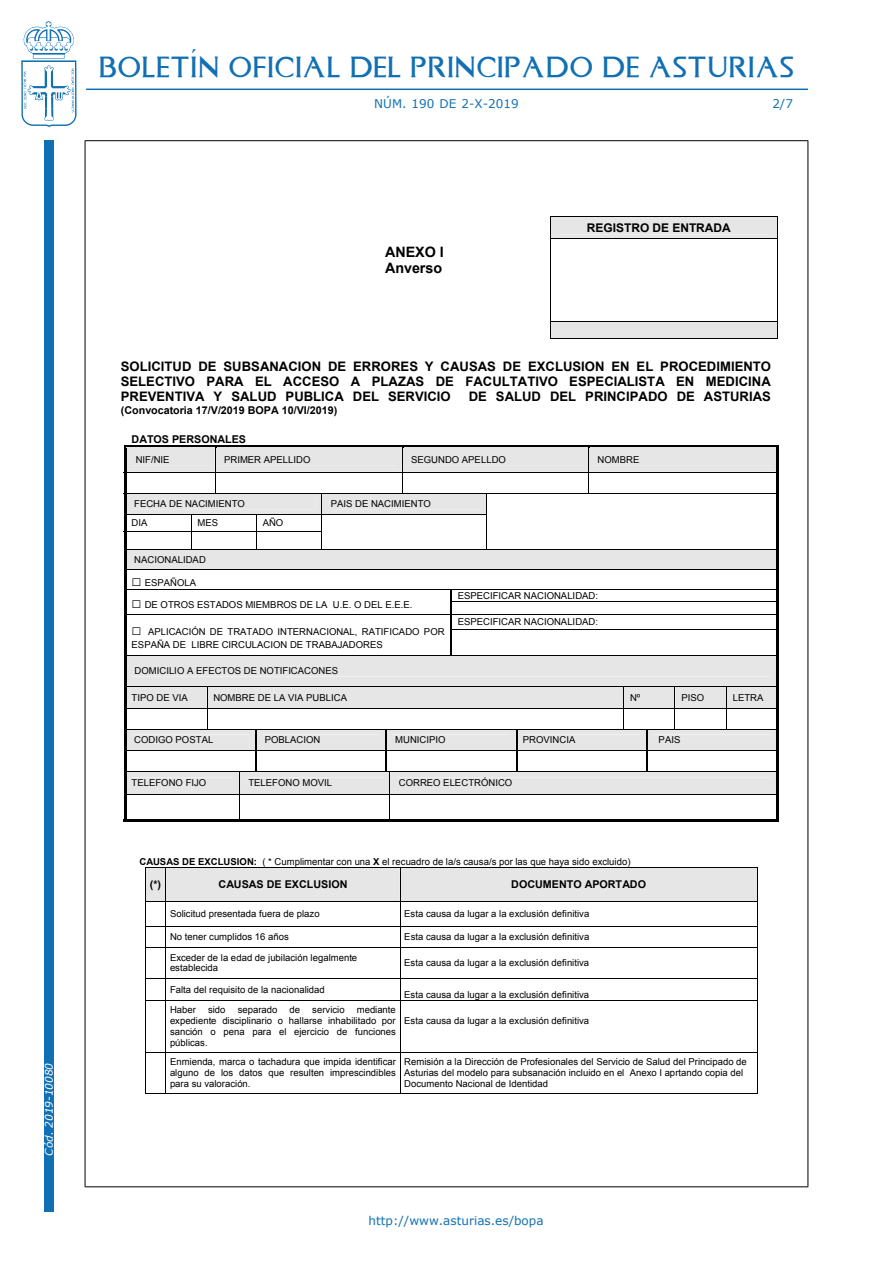
<style>
.page{position:relative;width:893px;height:1263px;background:#fff}
.page>*{position:absolute;margin:0;border:0;box-sizing:border-box;transform-origin:0 0}
.t1{font:24px "Asturica";letter-spacing:.05em;color:#1170b3}
.t2{font:700 14.25px/16.5px "Arial";color:#000}
.t3{font:700 13.05px/15px "Arial";color:#000;text-align:justify}
.t4{font:12px "Verdana";color:#1170b3}
.t5{font:700 12px "Arial";color:#000}
.t6{font:700 10.8px "Arial";color:#000}
.t7{font:italic 10.5px "Verdana";color:#fff}
.t8{font:9.45px/10.9px "Arial";color:#000}
.s1{font-weight:700}
</style>
<div class="page">
<div style="left:44px;top:140px;width:10px;height:1072px;background:#1170b3"></div>
<svg style="left:21px;top:21px;width:56px;height:106px"></svg>
<hr style="left:86px;top:89px;width:722px;height:1px;background:#1170b3">
<hr style="left:85px;top:140px;width:723px;height:1px;background:#000">
<hr style="left:85px;top:1186px;width:723px;height:1px;background:#000">
<hr style="left:85px;top:141px;width:1px;height:1045px;background:#000">
<hr style="left:807px;top:141px;width:1px;height:1045px;background:#000">
<svg style="left:145px;top:867px;width:613px;height:80px"></svg>
<hr style="left:145px;top:947px;width:613px;height:1px;background:#000">
<hr style="left:145px;top:947px;width:1px;height:31px;background:#000">
<hr style="left:166px;top:947px;width:1px;height:31px;background:#000">
<hr style="left:400px;top:947px;width:1px;height:31px;background:#000">
<hr style="left:757px;top:947px;width:1px;height:31px;background:#000">
<hr style="left:145px;top:978px;width:613px;height:1px;background:#000">
<svg style="left:145px;top:979px;width:1px;height:21px"></svg>
<svg style="left:400px;top:979px;width:1px;height:21px"></svg>
<svg style="left:757px;top:979px;width:1px;height:21px"></svg>
<hr style="left:145px;top:1000px;width:613px;height:1px;background:#000">
<hr style="left:145px;top:1001px;width:1px;height:51px;background:#000">
<hr style="left:166px;top:1001px;width:1px;height:51px;background:#000">
<hr style="left:400px;top:1001px;width:1px;height:51px;background:#000">
<hr style="left:757px;top:1001px;width:1px;height:51px;background:#000">
<hr style="left:145px;top:1052px;width:613px;height:1px;background:#000">
<hr style="left:145px;top:1052px;width:1px;height:41px;background:#000">
<hr style="left:166px;top:1052px;width:1px;height:41px;background:#000">
<hr style="left:400px;top:1052px;width:1px;height:41px;background:#000">
<hr style="left:757px;top:1052px;width:1px;height:41px;background:#000">
<hr style="left:145px;top:1093px;width:613px;height:1px;background:#000">
<div style="left:550px;top:216px;width:228px;height:22px;background:#e6e6e6"></div>
<hr style="left:550px;top:238px;width:228px;height:1px;background:#000">
<hr style="left:550px;top:238px;width:1px;height:83px;background:#000">
<hr style="left:777px;top:238px;width:1px;height:83px;background:#000">
<svg style="left:550px;top:321px;width:228px;height:18px;background:#cacaca"></svg>
<svg style="left:124px;top:445px;width:655px;height:377px"></svg>
<p class="t7" style="left:42px;top:1155px;width:94px;rotate:-90deg">Cód. 2019-10080</p>
<h1 class="t1" style="left:99px;top:49px;width:696px">BOLETÍN OFICIAL DEL PRINCIPADO DE ASTURIAS</h1>
<p class="t4" style="left:374px;top:96px;width:146px">núm. 190 de 2-x-2019</p>
<p class="t4" style="left:772px;top:96px;width:22px">2/7</p>
<p class="t2" style="left:385px;top:244px;width:60px">ANEXO I<br>Anverso</p>
<p class="t5" style="left:587px;top:219px;width:145px">REGISTRO DE ENTRADA</p>
<p class="t3" style="left:121px;top:359px;width:652px">SOLICITUD DE SUBSANACION DE ERRORES Y CAUSAS DE EXCLUSION EN EL PROCEDIMIENTO SELECTIVO PARA EL ACCESO A PLAZAS DE FACULTATIVO ESPECIALISTA EN MEDICINA PREVENTIVA Y SALUD PUBLICA DEL SERVICIO</p>
<p class="t3" style="left:469px;top:389px;width:304px">DE SALUD DEL PRINCIPADO DE ASTURIAS</p>
<p class="t6" style="left:121px;top:403px;width:218px">(Convocatoria 17/V/2019 BOPA 10/VI/2019)</p>
<p class="t6" style="left:132px;top:432px;width:116px">DATOS PERSONALES</p>
<p class="t8" style="left:136px;top:454px;width:35px">NIF/NIE</p>
<p class="t8" style="left:224px;top:454px;width:88px">PRIMER APELLIDO</p>
<p class="t8" style="left:411px;top:454px;width:96px">SEGUNDO APELLDO</p>
<p class="t8" style="left:598px;top:454px;width:43px">NOMBRE</p>
<p class="t8" style="left:134px;top:498px;width:112px">FECHA DE NACIMIENTO</p>
<p class="t8" style="left:331px;top:498px;width:102px">PAIS DE NACIMIENTO</p>
<p class="t8" style="left:132px;top:518px;width:17px">DIA</p>
<p class="t8" style="left:198px;top:518px;width:22px">MES</p>
<p class="t8" style="left:263px;top:518px;width:22px">AÑO</p>
<p class="t8" style="left:134px;top:554px;width:73px">NACIONALIDAD</p>
<p class="t8" style="left:145px;top:577px;width:53px">ESPAÑOLA</p>
<p class="t8" style="left:145px;top:599px;width:269px">DE OTROS ESTADOS MIEMBROS DE LA U.E. O DEL E.E.E.</p>
<p class="t8" style="left:458px;top:590px;width:142px">ESPECIFICAR NACIONALIDAD:</p>
<p class="t8" style="left:132px;top:626px;width:315px;line-height:12.5px;text-indent:16px">APLICACIÓN DE TRATADO INTERNACIONAL, RATIFICADO POR<br>ESPAÑA DE LIBRE CIRCULACION DE TRABAJADORES</p>
<p class="t8" style="left:458px;top:617px;width:142px">ESPECIFICAR NACIONALIDAD:</p>
<p class="t8" style="left:135px;top:665px;width:205px">DOMICILIO A EFECTOS DE NOTIFICACONES</p>
<p class="t8" style="left:132px;top:692px;width:58px">TIPO DE VIA</p>
<p class="t8" style="left:213px;top:692px;width:135px">NOMBRE DE LA VIA PUBLICA</p>
<p class="t8" style="left:630px;top:692px;width:12px">Nº</p>
<p class="t8" style="left:681px;top:692px;width:24px">PISO</p>
<p class="t8" style="left:733px;top:692px;width:32px">LETRA</p>
<p class="t8" style="left:134px;top:735px;width:81px">CODIGO POSTAL</p>
<p class="t8" style="left:265px;top:735px;width:57px">POBLACION</p>
<p class="t8" style="left:395px;top:735px;width:52px">MUNICIPIO</p>
<p class="t8" style="left:523px;top:735px;width:54px">PROVINCIA</p>
<p class="t8" style="left:659px;top:735px;width:23px">PAIS</p>
<p class="t8" style="left:132px;top:778px;width:76px">TELEFONO FIJO</p>
<p class="t8" style="left:248px;top:778px;width:85px">TELEFONO MOVIL</p>
<p class="t8" style="left:399px;top:778px;width:115px">CORREO ELECTRÓNICO</p>
<p class="t8" style="left:139px;top:856px;width:493px"><span class="s1">CAUSAS DE EXCLUSION:</span> ( * Cumplimentar con una <span class="s1">X</span> el recuadro de la/s causa/s por las que haya sido excluido)</p>
<p class="t6" style="left:150px;top:877px;width:13px">(*)</p>
<p class="t6" style="left:219px;top:877px;width:130px">CAUSAS DE EXCLUSION</p>
<p class="t6" style="left:511px;top:877px;width:136px">DOCUMENTO APORTADO</p>
<p class="t8" style="left:170px;top:909px;width:151px">Solicitud presentada fuera de plazo</p>
<p class="t8" style="left:404px;top:909px;width:187px">Esta causa da lugar a la exclusión definitiva</p>
<p class="t8" style="left:170px;top:931px;width:120px">No tener cumplidos 16 años</p>
<p class="t8" style="left:404px;top:931px;width:187px">Esta causa da lugar a la exclusión definitiva</p>
<p class="t8" style="left:170px;top:952px;width:189px">Exceder de la edad de jubilación legalmente establecida</p>
<p class="t8" style="left:404px;top:957px;width:186px">Esta causa da lugar a la exclusión definitiva</p>
<p class="t8" style="left:170px;top:984px;width:156px">Falta del requisito de la nacionalidad</p>
<p class="t8" style="left:404px;top:989px;width:186px">Esta causa da lugar a la exclusión definitiva</p>
<p class="t8" style="left:170px;top:1004px;width:27px">Haber</p>
<p class="t8" style="left:208px;top:1004px;width:19px">sido</p>
<p class="t8" style="left:238px;top:1004px;width:41px">separado</p>
<p class="t8" style="left:290px;top:1004px;width:12px">de</p>
<p class="t8" style="left:312px;top:1004px;width:34px">servicio</p>
<p class="t8" style="left:170px;top:1004px;width:227px;text-align:justify;text-indent:187px">mediante expediente disciplinario o hallarse inhabilitado por sanción o pena para el ejercicio de funciones públicas.</p>
<p class="t8" style="left:404px;top:1015px;width:186px">Esta causa da lugar a la exclusión definitiva</p>
<p class="t8" style="left:170px;top:1056px;width:227px;text-align:justify">Enmienda, marca o tachadura que impida identificar alguno de los datos que resulten imprescindibles para su valoración.</p>
<p class="t8" style="left:404px;top:1056px;width:344px">Remisión a la Dirección de Profesionales del Servicio de Salud del Principado de<br>Asturias del modelo para subsanación incluido en el Anexo I aprtando copia del<br>Documento Nacional de Identidad</p>
<p class="t4" style="left:369px;top:1213px;width:177px">http://www.asturias.es/bopa</p>
</div>
